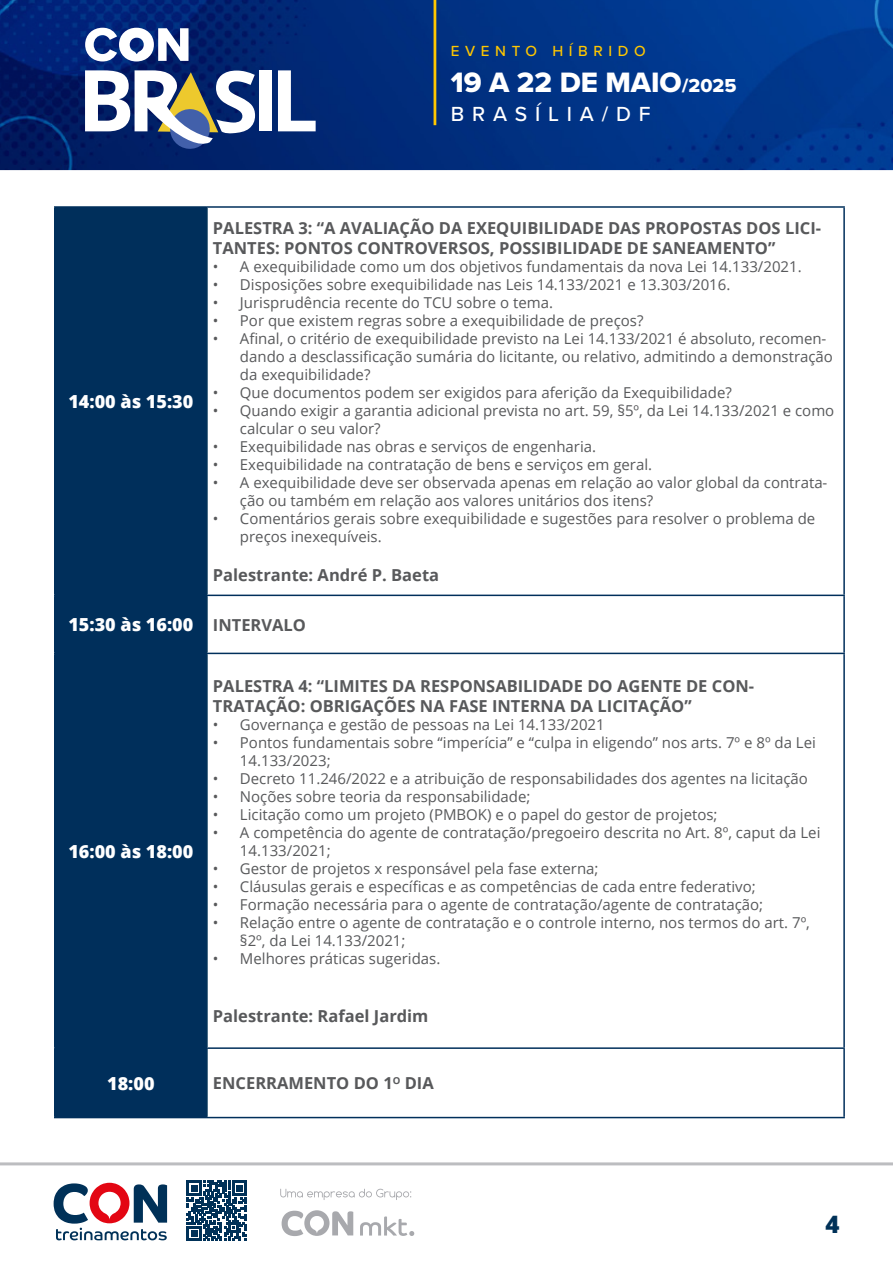
<style>
.page{position:relative;width:893px;height:1263px;background:#fff}
.page>*{position:absolute;margin:0;border:0;box-sizing:border-box;transform-origin:0 0}
.t1{font:29.1px "Proxima Nova Extrabld";color:#fff}
.t2{font:800 24px "Open Sans";color:#003158}
.t3{font:500 21.15px "Proxima Nova";letter-spacing:.37em;color:#fff}
.t4{font:800 18px "Open Sans";color:#fff}
.t5{font:700 16.5px/19.8px "Open Sans";color:#58595b}
.t6{font:500 15.15px "Proxima Nova";letter-spacing:.37em;color:#ffc700}
.t7{font:15px/18px "Open Sans";color:#58595b}
.s1{font-size:19.5px}
</style>
<div class="page">
<img style="left:0;top:0;width:893px;height:170px">
<svg style="left:0;top:170px;width:893px;height:485px"></svg>
<hr style="left:434px;top:0;width:2px;height:125px;background:#ffc700">
<svg style="left:85px;top:70px;width:170px;height:82px"></svg>
<div style="left:259px;top:70px;width:13px;height:61px;background:#fff"></div>
<svg style="left:278px;top:70px;width:38px;height:61px"></svg>
<svg style="left:85px;top:28px;width:104px;height:33px"></svg>
<svg style="left:0;top:1162px;width:893px;height:79px"></svg>
<svg style="left:280px;top:1189px;width:131px;height:11px"></svg>
<svg style="left:360px;top:1216px;width:54px;height:20px"></svg>
<svg style="left:282px;top:1210px;width:71px;height:26px"></svg>
<svg style="left:54px;top:1183px;width:113px;height:57px"></svg>
<svg style="left:187px;top:1181px;width:60px;height:60px"></svg>
<div style="left:56px;top:208px;width:150px;height:909px;background:#002f5b"></div>
<hr style="left:206px;top:208px;width:2px;height:387px;background:#003158">
<hr style="left:206px;top:596px;width:2px;height:57px;background:#003158">
<hr style="left:206px;top:654px;width:2px;height:393px;background:#003158">
<hr style="left:206px;top:1049px;width:2px;height:68px;background:#003158">
<hr style="left:54px;top:206px;width:153px;height:2px;background:#002f5b">
<hr style="left:54px;top:208px;width:2px;height:387px;background:#002f5b">
<hr style="left:207px;top:206px;width:638px;height:2px;background:#002f5b">
<hr style="left:843px;top:208px;width:2px;height:387px;background:#002f5b">
<hr style="left:54px;top:595px;width:153px;height:1px;background:#002f5b">
<hr style="left:54px;top:596px;width:2px;height:57px;background:#002f5b">
<hr style="left:207px;top:595px;width:638px;height:1px;background:#002f5b">
<hr style="left:843px;top:596px;width:2px;height:57px;background:#002f5b">
<hr style="left:54px;top:653px;width:153px;height:1px;background:#002f5b">
<hr style="left:54px;top:654px;width:2px;height:393px;background:#002f5b">
<hr style="left:207px;top:653px;width:638px;height:1px;background:#002f5b">
<hr style="left:843px;top:654px;width:2px;height:393px;background:#002f5b">
<hr style="left:54px;top:1047px;width:153px;height:2px;background:#002f5b">
<hr style="left:54px;top:1049px;width:2px;height:68px;background:#002f5b">
<hr style="left:207px;top:1047px;width:638px;height:2px;background:#002f5b">
<hr style="left:843px;top:1049px;width:2px;height:68px;background:#002f5b">
<hr style="left:54px;top:1117px;width:153px;height:1px;background:#002f5b">
<hr style="left:207px;top:1117px;width:638px;height:1px;background:#002f5b">
<p class="t6" style="left:451px;top:40px;width:197px">EVENTO HÍBRIDO</p>
<h1 class="t1" style="left:451px;top:60px;width:287px">19 A 22 DE MAIO<span class="s1">/2025</span></h1>
<h3 class="t3" style="left:451px;top:98px;width:201px">BRASÍLIA/DF</h3>
<p class="t4" style="left:68px;top:388px;width:126px">14:00 às 15:30</p>
<p class="t5" style="left:213px;top:217px;width:610px">PALESTRA 3: “A AVALIAÇÃO DA EXEQUIBILIDADE DAS PROPOSTAS DOS LICI-<br>TANTES: PONTOS CONTROVERSOS, POSSIBILIDADE DE SANEAMENTO”</p>
<p class="t7" style="left:213px;top:257px;width:590px">• A exequibilidade como um dos objetivos fundamentais da nova Lei 14.133/2021.</p>
<p class="t7" style="left:213px;top:275px;width:519px">• Disposições sobre exequibilidade nas Leis 14.133/2021 e 13.303/2016.</p>
<p class="t7" style="left:213px;top:293px;width:342px">• Jurisprudência recente do TCU sobre o tema.</p>
<p class="t7" style="left:213px;top:311px;width:432px">• Por que existem regras sobre a exequibilidade de preços?</p>
<p class="t7" style="left:240px;top:329px;width:595px;text-indent:-27px">• Afinal, o critério de exequibilidade previsto na Lei 14.133/2021 é absoluto, recomen&shy;dando a desclassificação sumária do licitante, ou relativo, admitindo a demonstração da exequibilidade?</p>
<p class="t7" style="left:213px;top:383px;width:521px">• Que documentos podem ser exigidos para aferição da Exequibilidade?</p>
<p class="t7" style="left:240px;top:401px;width:596px;text-indent:-27px">• Quando exigir a garantia adicional prevista no art. 59, §5º, da Lei 14.133/2021 e como calcular o seu valor?</p>
<p class="t7" style="left:213px;top:437px;width:385px">• Exequibilidade nas obras e serviços de engenharia.</p>
<p class="t7" style="left:213px;top:455px;width:441px">• Exequibilidade na contratação de bens e serviços em geral.</p>
<p class="t7" style="left:240px;top:473px;width:589px;text-indent:-27px">• A exequibilidade deve ser observada apenas em relação ao valor global da contrata&shy;ção ou também em relação aos valores unitários dos itens?</p>
<p class="t7" style="left:240px;top:509px;width:577px;text-indent:-27px">• Comentários gerais sobre exequibilidade e sugestões para resolver o problema de preços inexequíveis.</p>
<p class="t5" style="left:213px;top:565px;width:228px">Palestrante: André P. Baeta</p>
<p class="t4" style="left:68px;top:611px;width:126px">15:30 às 16:00</p>
<p class="t5" style="left:213px;top:614px;width:95px">INTERVALO</p>
<p class="t4" style="left:68px;top:837px;width:126px">16:00 às 18:00</p>
<p class="t5" style="left:213px;top:676px;width:543px">PALESTRA 4: “LIMITES DA RESPONSABILIDADE DO AGENTE DE CON-<br>TRATAÇÃO: OBRIGAÇÕES NA FASE INTERNA DA LICITAÇÃO”</p>
<p class="t7" style="left:213px;top:715px;width:393px">• Governança e gestão de pessoas na Lei 14.133/2021</p>
<p class="t7" style="left:240px;top:733px;width:577px;text-indent:-27px">• Pontos fundamentais sobre “imperícia” e “culpa in eligendo” nos arts. 7º e 8º da Lei<br>14.133/2023;</p>
<p class="t7" style="left:213px;top:769px;width:596px">• Decreto 11.246/2022 e a atribuição de responsabilidades dos agentes na licitação</p>
<p class="t7" style="left:213px;top:787px;width:319px">• Noções sobre teoria da responsabilidade;</p>
<p class="t7" style="left:213px;top:805px;width:506px">• Licitação como um projeto (PMBOK) e o papel do gestor de projetos;</p>
<p class="t7" style="left:240px;top:823px;width:582px;text-indent:-27px">• A competência do agente de contratação/pregoeiro descrita no Art. 8º, caput da Lei<br>14.133/2021;</p>
<p class="t7" style="left:213px;top:859px;width:387px">• Gestor de projetos x responsável pela fase externa;</p>
<p class="t7" style="left:213px;top:877px;width:544px">• Cláusulas gerais e específicas e as competências de cada entre federativo;</p>
<p class="t7" style="left:213px;top:895px;width:552px">• Formação necessária para o agente de contratação/agente de contratação;</p>
<p class="t7" style="left:240px;top:913px;width:571px;text-indent:-27px">• Relação entre o agente de contratação e o controle interno, nos termos do art. 7º, §2º, da Lei 14.133/2021;</p>
<p class="t7" style="left:213px;top:949px;width:229px">• Melhores práticas sugeridas.</p>
<p class="t5" style="left:213px;top:1005px;width:217px">Palestrante: Rafael Jardim</p>
<p class="t4" style="left:107px;top:1069px;width:49px">18:00</p>
<p class="t5" style="left:213px;top:1073px;width:222px">ENCERRAMENTO DO 1<sup>O</sup> DIA</p>
<h2 class="t2" style="left:826px;top:1206px;width:16px">4</h2>
</div>
